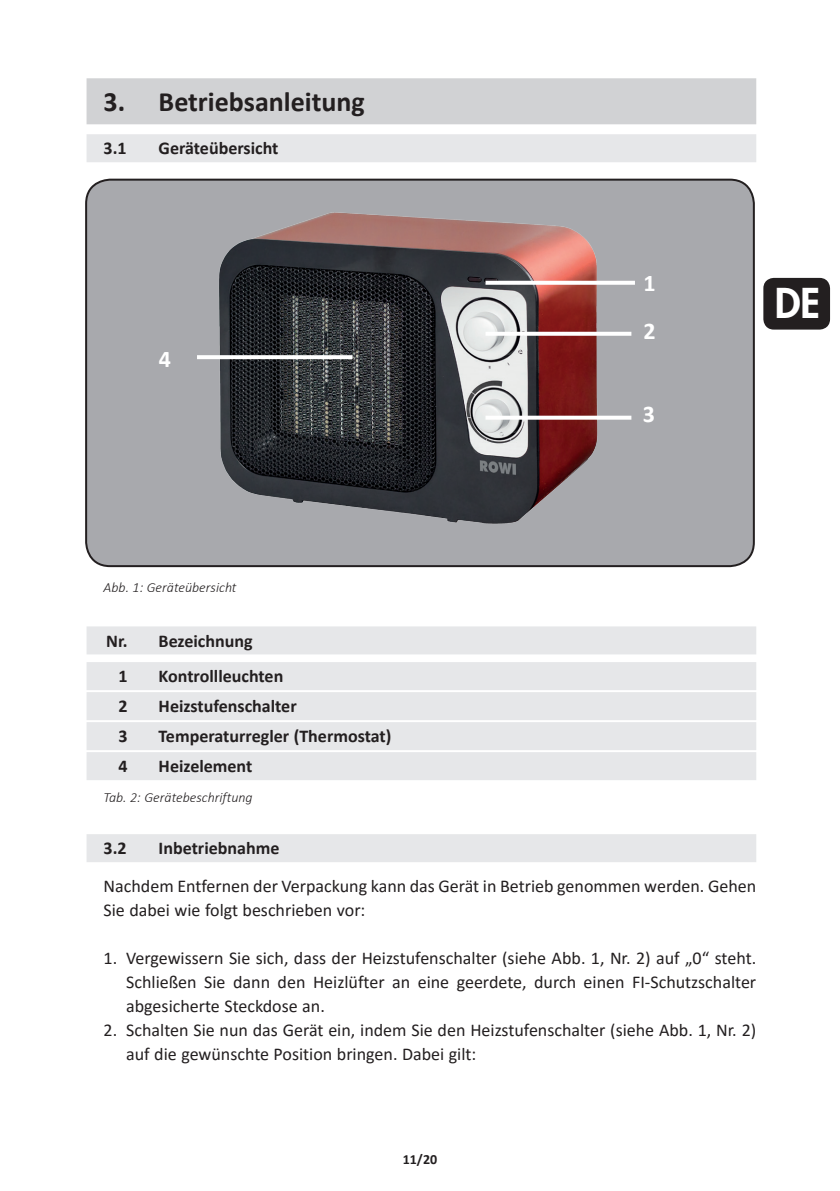
<style>
.page{position:relative;width:840px;height:1191px;background:#fff}
.page>*{position:absolute;margin:0;border:0;box-sizing:border-box;transform-origin:0 0}
.t1{font:800 40px "Futura";color:#fff}
.t2{font:700 28px "Calibri";color:#231f20}
.t3{font:700 24px/47.6px "Calibri";color:#fff}
.t4{font:18px/24px "Calibri";color:#231f20}
.t5{font:700 18px/35.6px "Calibri";color:#231f20}
.t6{font:italic 300 14px "Calibri";color:#231f20}
.t7{font:700 14px "Calibri";color:#231f20}
</style>
<div class="page">
<div style="left:765px;top:280px;width:62px;height:47px;background:#231f20;border-radius:9px"></div>
<div style="left:763px;top:278px;width:66px;height:51px;border:4px solid #231f20;border-radius:9px"></div>
<div style="left:86px;top:78px;width:669px;height:46px;background:#d1d2d4"></div>
<div style="left:86px;top:134px;width:669px;height:28px;background:#e6e7e9"></div>
<div style="left:86px;top:626px;width:669px;height:28px;background:#e6e7e9"></div>
<div style="left:86px;top:662px;width:669px;height:28px;background:#e6e7e9"></div>
<div style="left:86px;top:692px;width:669px;height:28px;background:#e6e7e9"></div>
<div style="left:86px;top:722px;width:669px;height:28px;background:#e6e7e9"></div>
<div style="left:86px;top:752px;width:669px;height:28px;background:#e6e7e9"></div>
<div style="left:86px;top:834px;width:669px;height:28px;background:#e6e7e9"></div>
<div style="left:86px;top:180px;width:667px;height:386px;background:#a8a9ad;border-radius:24px"></div>
<img style="left:178px;top:178px;width:442px;height:389px">
<svg style="left:485px;top:332px;width:146px;height:4px"></svg>
<svg style="left:485px;top:281px;width:149px;height:4px"></svg>
<svg style="left:197px;top:355px;width:155px;height:4px"></svg>
<svg style="left:485px;top:416px;width:146px;height:4px"></svg>
<h2 class="t2" style="left:103px;top:82px;width:263px">3. Betriebsanleitung</h2>
<p class="t5" style="left:103px;top:130px;width:25px">3.1</p>
<p class="t5" style="left:158px;top:130px;width:121px">Geräteübersicht</p>
<h3 class="t3" style="left:159px;top:334px;width:14px">4</h3>
<h3 class="t3" style="left:643px;top:259px;width:14px">1<br>2</h3>
<h3 class="t3" style="left:642px;top:389px;width:14px">3</h3>
<h1 class="t1" style="left:774px;top:277px;width:47px">DE</h1>
<p class="t6" style="left:103px;top:579px;width:134px">Abb. 1: Geräteübersicht</p>
<p class="t5" style="left:118px;top:622px;width:136px;text-indent:-12px">Nr. Bezeichnung<br>1</p>
<p class="t5" style="left:158px;top:658px;width:126px">Kontrollleuchten</p>
<p class="t5" style="left:118px;top:688px;width:11px">2</p>
<p class="t5" style="left:158px;top:688px;width:139px">Heizstufenschalter</p>
<p class="t5" style="left:118px;top:718px;width:11px">3</p>
<p class="t5" style="left:158px;top:718px;width:234px">Temperaturregler (Thermostat)</p>
<p class="t5" style="left:118px;top:748px;width:11px">4</p>
<p class="t5" style="left:158px;top:748px;width:95px">Heizelement</p>
<p class="t6" style="left:103px;top:789px;width:150px">Tab. 2: Gerätebeschriftung</p>
<p class="t5" style="left:103px;top:830px;width:25px">3.2</p>
<p class="t5" style="left:158px;top:830px;width:122px">Inbetriebnahme</p>
<p class="t4" style="left:103px;top:873px;width:653px">Nachdem Entfernen der Verpackung kann das Gerät in Betrieb genommen werden. Gehen<br>Sie dabei wie folgt beschrieben vor:</p>
<p class="t4" style="left:126px;top:945px;width:631px;text-align:justify;text-indent:-23px">1. Vergewissern Sie sich, dass der Heizstufenschalter (siehe Abb. 1, Nr. 2) auf „0“ steht.<br>Schließen Sie dann den Heizlüfter an eine geerdete, durch einen FI-Schutzschalter abgesicherte Steckdose an.</p>
<p class="t4" style="left:126px;top:1017px;width:631px;text-indent:-23px">2. Schalten Sie nun das Gerät ein, indem Sie den Heizstufenschalter (siehe Abb. 1, Nr. 2) auf die gewünschte Position bringen. Dabei gilt:</p>
<p class="t7" style="left:402px;top:1149px;width:36px">11/20</p>
</div>
